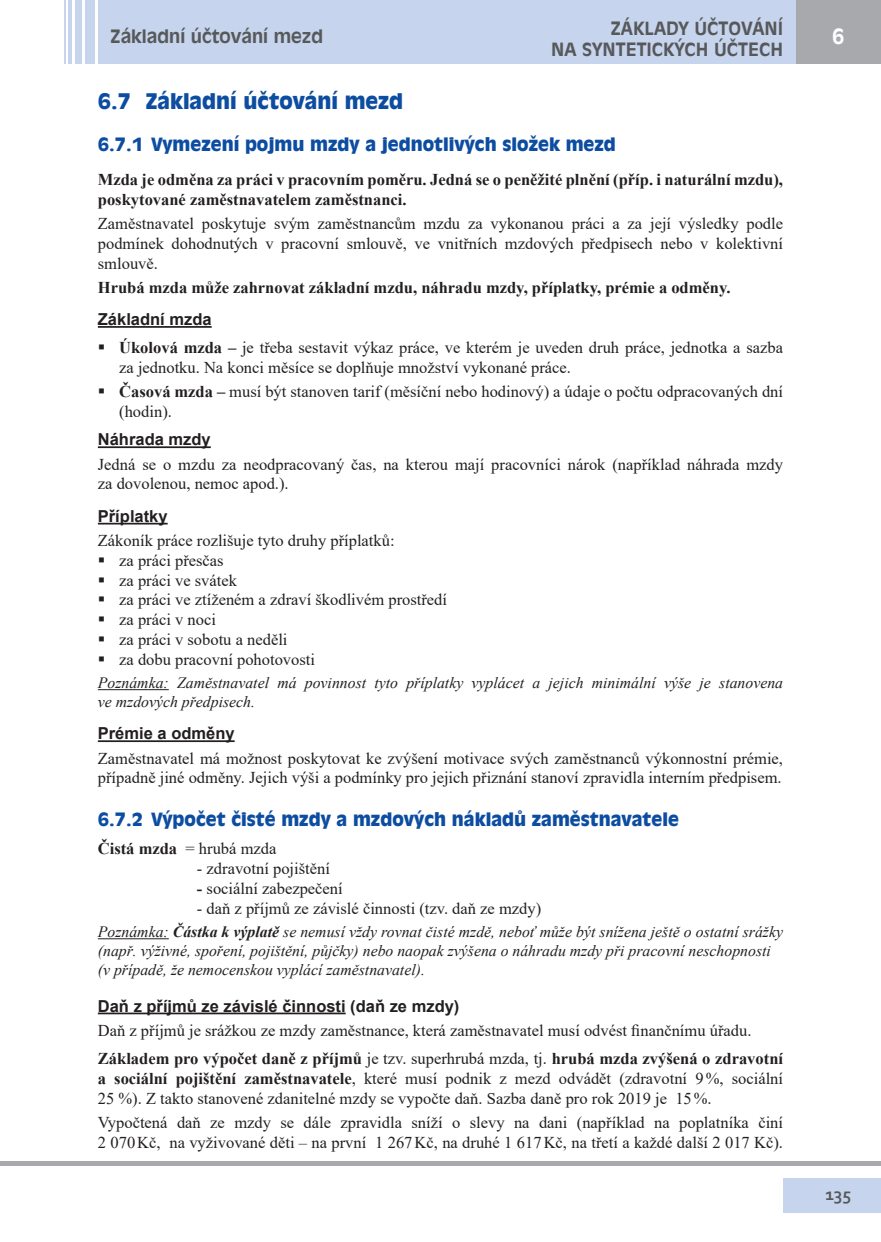
<style>
.page{position:relative;width:881px;height:1242px;background:#fff}
.page>*{position:absolute;margin:0;border:0;box-sizing:border-box;transform-origin:0 0}
.t1{font:900 21px "Incised 901 AT";color:#0d4da1}
.t2{font:700 21px "Incised 901 AT";color:#fff}
.t3{font:900 18px "Incised 901 AT";color:#0d4da1}
.t4{font:700 18px/21px "Incised 901 AT";color:#57585a;text-align:right}
.t5{font:700 18px "Corbel";color:#57585a}
.t6{font:16.5px/19.8px "Times New Roman";color:#231f20}
.t7{font:700 16.5px/19.8px "Times New Roman";color:#231f20}
.t8{font:700 16.5px "Arial";color:#231f20}
.t9{font:italic 15.75px/18.9px "Times New Roman";color:#231f20}
.s1{font-weight:700}
</style>
<div class="page">
<div style="left:782px;top:1178px;width:98px;height:34px;background:#c6d5ed"></div>
<div style="left:782px;top:0;width:98px;height:64px;background:#a8a9ad"></div>
<div style="left:98px;top:0;width:697px;height:64px;background:#c6d5ed"></div>
<hr style="left:0;top:1161px;width:880px;height:4px;background:#a8a9ad">
<div style="left:85px;top:0;width:10px;height:64px;background:#c6d5ed"></div>
<div style="left:75px;top:0;width:7px;height:64px;background:#c6d5ed"></div>
<hr style="left:69px;top:0;width:3px;height:64px;background:#c6d5ed">
<hr style="left:64px;top:0;width:2px;height:64px;background:#c6d5ed">
<hr style="left:98px;top:326px;width:113px;height:2px;background:#231f20">
<hr style="left:98px;top:446px;width:113px;height:2px;background:#231f20">
<hr style="left:98px;top:523px;width:69px;height:1px;background:#231f20">
<hr style="left:98px;top:689px;width:71px;height:1px;background:#231f20">
<hr style="left:98px;top:740px;width:136px;height:2px;background:#231f20">
<hr style="left:98px;top:938px;width:71px;height:1px;background:#231f20">
<hr style="left:98px;top:1012px;width:247px;height:2px;background:#231f20">
<p class="t4" style="left:551px;top:18px;width:233px">ZÁKLADY ÚČTOVÁNÍ<br>NA SYNTETICKÝCH ÚČTECH</p>
<p class="t4" style="left:111px;top:26px;width:214px">Základní účtování mezd</p>
<p class="t2" style="left:831px;top:23px;width:14px">6</p>
<p class="t1" style="left:98px;top:89px;width:307px">6.7 Základní účtování mezd</p>
<p class="t3" style="left:98px;top:133px;width:519px">6.7.1 Vymezení pojmu mzdy a jednotlivých složek mezd</p>
<p class="t7" style="left:98px;top:169px;width:686px">Mzda je odměna za práci v pracovním poměru. Jedná se o peněžité plnění (příp. i naturální mzdu), poskytované zaměstnavatelem zaměstnanci.</p>
<p class="t6" style="left:98px;top:213px;width:686px;text-align:justify">Zaměstnavatel poskytuje svým zaměstnancům mzdu za vykonanou práci a za její výsledky podle podmínek dohodnutých v pracovní smlouvě, ve vnitřních mzdových předpisech nebo v kolektivní smlouvě.</p>
<p class="t7" style="left:98px;top:277px;width:634px">Hrubá mzda může zahrnovat základní mzdu, náhradu mzdy, příplatky, prémie a odměny.</p>
<p class="t8" style="left:98px;top:308px;width:115px">Základní mzda</p>
<p class="t6" style="left:119px;top:337px;width:665px;text-indent:-21px">▪ <span class="s1">Úkolová mzda –</span> je třeba sestavit výkaz práce, ve kterém je uveden druh práce, jednotka a sazba za jednotku. Na konci měsíce se doplňuje množství vykonané práce.</p>
<p class="t6" style="left:119px;top:381px;width:665px;text-indent:-21px">▪ <span class="s1">Časová mzda –</span> musí být stanoven tarif (měsíční nebo hodinový) a údaje o počtu odpracovaných dní (hodin).</p>
<p class="t8" style="left:98px;top:428px;width:114px">Náhrada mzdy</p>
<p class="t6" style="left:98px;top:453px;width:686px">Jedná se o mzdu za neodpracovaný čas, na kterou mají pracovníci nárok (například náhrada mzdy za dovolenou, nemoc apod.).</p>
<p class="t8" style="left:98px;top:504px;width:71px">Příplatky</p>
<p class="t6" style="left:98px;top:530px;width:298px">Zákoník práce rozlišuje tyto druhy příplatků:</p>
<p class="t6" style="left:98px;top:550px;width:127px">▪ za práci přesčas</p>
<p class="t6" style="left:98px;top:569px;width:141px">▪ za práci ve svátek</p>
<p class="t6" style="left:98px;top:589px;width:350px">▪ za práci ve ztíženém a zdraví škodlivém prostředí</p>
<p class="t6" style="left:98px;top:609px;width:119px">▪ za práci v noci</p>
<p class="t6" style="left:98px;top:629px;width:191px">▪ za práci v sobotu a neděli</p>
<p class="t6" style="left:98px;top:649px;width:218px">▪ za dobu pracovní pohotovosti</p>
<p class="t9" style="left:98px;top:673px;width:686px">Poznámka: Zaměstnavatel má povinnost tyto příplatky vyplácet a jejich minimální výše je stanovena ve mzdových předpisech.</p>
<p class="t8" style="left:98px;top:722px;width:138px">Prémie a odměny</p>
<p class="t6" style="left:98px;top:747px;width:686px">Zaměstnavatel má možnost poskytovat ke zvýšení motivace svých zaměstnanců výkonnostní prémie, případně jiné odměny. Jejich výši a podmínky pro jejich přiznání stanoví zpravidla interním předpisem.</p>
<p class="t3" style="left:98px;top:808px;width:582px">6.7.2 Výpočet čisté mzdy a mzdových nákladů zaměstnavatele</p>
<p class="t6" style="left:98px;top:838px;width:180px"><span class="s1">Čistá mzda</span> = hrubá mzda</p>
<p class="t6" style="left:197px;top:858px;width:134px">- zdravotní pojištění</p>
<p class="t6" style="left:197px;top:878px;width:147px"><span class="s1">-</span> sociální zabezpečení</p>
<p class="t6" style="left:197px;top:898px;width:345px">- daň z příjmů ze závislé činnosti (tzv. daň ze mzdy)</p>
<p class="t9" style="left:98px;top:922px;width:686px">Poznámka: <span class="s1">Částka k výplatě</span> se nemusí vždy rovnat čisté mzdě, neboť může být snížena ještě o ostatní srážky (např. výživné, spoření, pojištění, půjčky) nebo naopak zvýšena o náhradu mzdy při pracovní neschopnosti (v případě, že nemocenskou vyplácí zaměstnavatel).</p>
<p class="t8" style="left:98px;top:994px;width:363px">Daň z příjmů ze závislé činnosti (daň ze mzdy)</p>
<p class="t6" style="left:98px;top:1015px;width:686px;line-height:28.3px">Daň z příjmů je srážkou ze mzdy zaměstnance, která zaměstnavatel musí odvést finančnímu úřadu.<br><span class="s1">Základem pro výpočet daně z příjmů</span> je tzv. superhrubá mzda, tj. <span class="s1">hrubá mzda zvýšená o zdravotní</span></p>
<p class="t6" style="left:98px;top:1068px;width:686px"><span class="s1">a sociální pojištění zaměstnavatele</span>, které musí podnik z mezd odvádět (zdravotní 9%, sociální<br>25 %). Z takto stanovené zdanitelné mzdy se vypočte daň. Sazba daně pro rok 2019 je 15%.</p>
<p class="t6" style="left:98px;top:1111px;width:686px">Vypočtená daň ze mzdy se dále zpravidla sníží o slevy na dani (například na poplatníka činí<br>2 070Kč, na vyživované děti – na první 1 267Kč, na druhé 1 617Kč, na třetí a každé další 2 017 Kč).</p>
<p class="t5" style="left:825px;top:1183px;width:28px">135</p>
</div>
